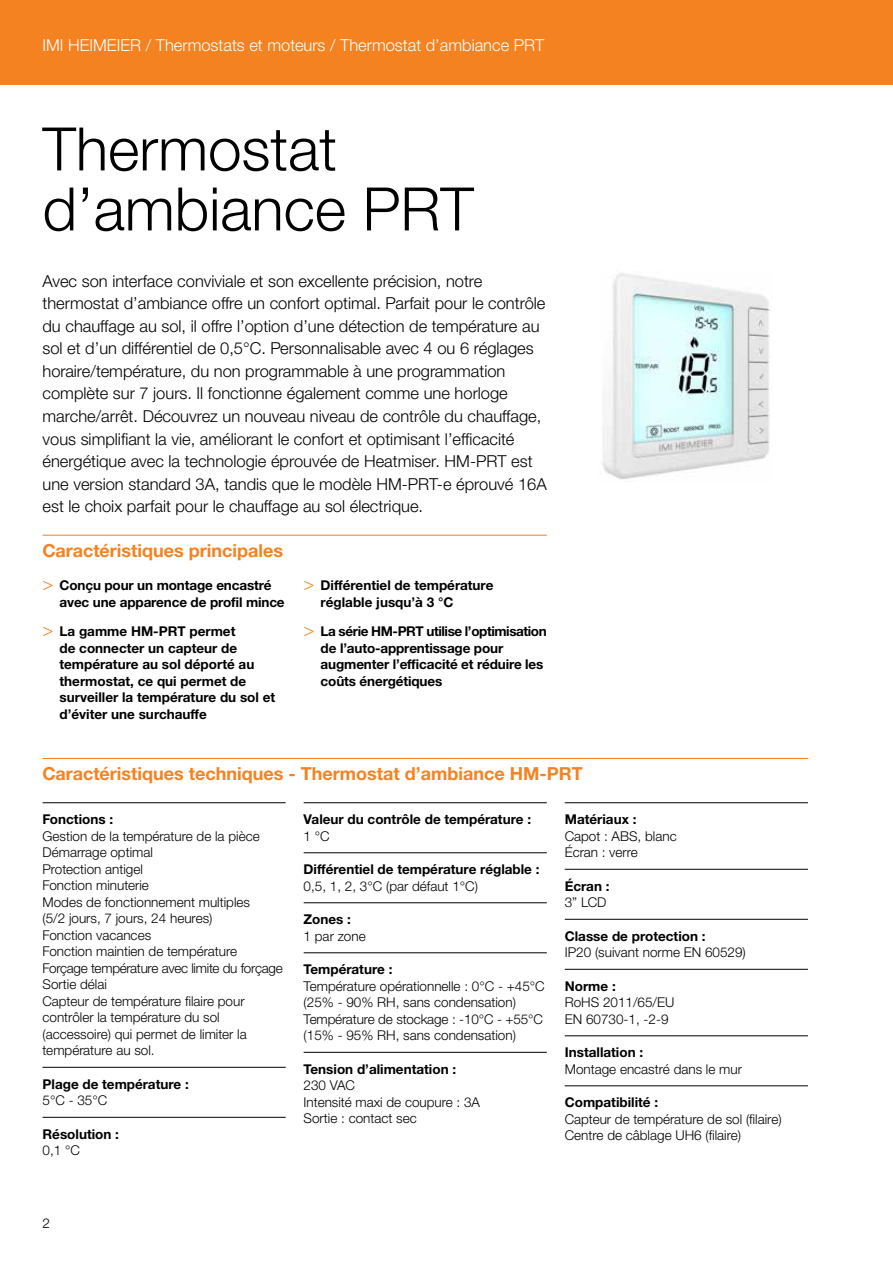
<style>
.page{position:relative;width:893px;height:1263px;background:#fff}
.page>*{position:absolute;margin:0;border:0;box-sizing:border-box;transform-origin:0 0}
.t1{font:300 60px/60px "Helvetica Neue LTW1 G";color:#000}
.t2{font:700 18px "Helvetica Neue LTW1 G";color:#f58220}
.t3{font:300 16.5px/22.5px "Helvetica Neue LTW1 G";color:#000}
.t4{font:300 16.5px "Helvetica Neue LTW1 G";color:#fff}
.t5{font:300 13.5px/16.5px "Helvetica Neue LTW1 G";color:#000}
.t6{font:700 13.5px/16.5px "Helvetica Neue LTW1 G";color:#000}
.s1{font-family:"Helvetica Neue LT Std";font-weight:300;font-size:18px;color:#f58220}
</style>
<div class="page">
<div style="left:0;top:0;width:893px;height:85px;background:#f58220"></div>
<hr style="left:43px;top:535px;width:504px;height:1px;background:#f58220">
<hr style="left:43px;top:758px;width:765px;height:1px;background:#f58220">
<hr style="left:43px;top:802px;width:243px;height:1px;background:#000">
<hr style="left:43px;top:1067px;width:243px;height:1px;background:#000">
<hr style="left:43px;top:1117px;width:243px;height:1px;background:#000">
<hr style="left:304px;top:802px;width:243px;height:1px;background:#000">
<hr style="left:304px;top:852px;width:243px;height:1px;background:#000">
<hr style="left:304px;top:902px;width:243px;height:1px;background:#000">
<hr style="left:304px;top:952px;width:243px;height:1px;background:#000">
<hr style="left:304px;top:1052px;width:243px;height:1px;background:#000">
<hr style="left:565px;top:802px;width:243px;height:1px;background:#000">
<hr style="left:565px;top:869px;width:243px;height:1px;background:#000">
<hr style="left:565px;top:919px;width:243px;height:1px;background:#000">
<hr style="left:565px;top:969px;width:243px;height:1px;background:#000">
<hr style="left:565px;top:1035px;width:243px;height:1px;background:#000">
<hr style="left:565px;top:1085px;width:243px;height:1px;background:#000">
<img style="left:602px;top:273px;width:168px;height:207px">
<p class="t4" style="left:43px;top:35px;width:503px">IMI HEIMEIER / Thermostats et moteurs / Thermostat d’ambiance PRT</p>
<h1 class="t1" style="left:43px;top:119px;width:433px">Thermostat d’ambiance PRT</h1>
<p class="t3" style="left:43px;top:270px;width:506px">Avec son interface conviviale et son excellente précision, notre thermostat d’ambiance offre un confort optimal. Parfait pour le contrôle du chauffage au sol, il offre l’option d’une détection de température au sol et d’un différentiel de 0,5°C. Personnalisable avec 4 ou 6 réglages horaire/température, du non programmable à une programmation complète sur 7 jours. Il fonctionne également comme une horloge marche/arrêt. Découvrez un nouveau niveau de contrôle du chauffage, vous simplifiant la vie, améliorant le confort et optimisant l’efficacité énergétique avec la technologie éprouvée de Heatmiser. HM-PRT est une version standard 3A, tandis que le modèle HM-PRT-e éprouvé 16A est le choix parfait pour le chauffage au sol électrique.</p>
<h2 class="t2" style="left:43px;top:539px;width:242px">Caractéristiques principales</h2>
<p class="t6" style="left:60px;top:577px;width:227px;text-indent:-17px"><span class="s1">&gt;</span> Conçu pour un montage encastré avec une apparence de profil mince</p>
<p class="t6" style="left:60px;top:623px;width:217px;text-indent:-17px"><span class="s1">&gt;</span> La gamme HM-PRT permet<br>de connecter un capteur de température au sol déporté au thermostat, ce qui permet de surveiller la température du sol et d’éviter une surchauffe</p>
<p class="t6" style="left:321px;top:577px;width:174px;text-indent:-17px"><span class="s1">&gt;</span> Différentiel de température réglable jusqu’à 3 °C</p>
<p class="t6" style="left:321px;top:623px;width:228px;text-indent:-17px"><span class="s1">&gt;</span> La série HM-PRT utilise l’optimisation de l’auto-apprentissage pour augmenter l’efficacité et réduire les coûts énergétiques</p>
<h2 class="t2" style="left:43px;top:763px;width:542px">Caractéristiques techniques - Thermostat d’ambiance HM-PRT</h2>
<p class="t6" style="left:43px;top:811px;width:72px">Fonctions :</p>
<p class="t5" style="left:43px;top:828px;width:242px">Gestion de la température de la pièce<br>Démarrage optimal<br>Protection antigel<br>Fonction minuterie<br>Modes de fonctionnement multiples<br>(5/2 jours, 7 jours, 24 heures)<br>Fonction vacances<br>Fonction maintien de température<br>Forçage température avec limite du forçage<br>Sortie délai<br>Capteur de température filaire pour contrôler la température du sol (accessoire) qui permet de limiter la température au sol.</p>
<p class="t6" style="left:43px;top:1076px;width:148px">Plage de température :</p>
<p class="t5" style="left:43px;top:1092px;width:66px">5°C - 35°C</p>
<p class="t6" style="left:43px;top:1126px;width:78px">Résolution :</p>
<p class="t5" style="left:43px;top:1142px;width:39px">0,1 °C</p>
<p class="t6" style="left:304px;top:811px;width:229px">Valeur du contrôle de température :</p>
<p class="t5" style="left:304px;top:828px;width:28px">1 °C</p>
<p class="t6" style="left:304px;top:861px;width:237px">Différentiel de température réglable :</p>
<p class="t5" style="left:304px;top:878px;width:176px">0,5, 1, 2, 3°C (par défaut 1°C)</p>
<p class="t6" style="left:304px;top:911px;width:49px">Zones :</p>
<p class="t5" style="left:304px;top:928px;width:64px">1 par zone</p>
<p class="t6" style="left:304px;top:961px;width:90px">Température :</p>
<p class="t5" style="left:304px;top:978px;width:243px">Température opérationnelle : 0°C - +45°C (25% - 90% RH, sans condensation)<br>Température de stockage : -10°C - +55°C (15% - 95% RH, sans condensation)</p>
<p class="t6" style="left:304px;top:1061px;width:154px">Tension d’alimentation :</p>
<p class="t5" style="left:304px;top:1077px;width:178px">230 VAC<br>Intensité maxi de coupure : 3A<br>Sortie : contact sec</p>
<p class="t6" style="left:565px;top:811px;width:73px">Matériaux :</p>
<p class="t5" style="left:565px;top:828px;width:113px">Capot : ABS, blanc<br>Écran : verre</p>
<p class="t6" style="left:565px;top:878px;width:46px">Écran :</p>
<p class="t5" style="left:565px;top:894px;width:43px">3” LCD</p>
<p class="t6" style="left:565px;top:928px;width:142px">Classe de protection :</p>
<p class="t5" style="left:565px;top:944px;width:183px">IP20 (suivant norme EN 60529)</p>
<p class="t6" style="left:565px;top:978px;width:52px">Norme :</p>
<p class="t5" style="left:565px;top:994px;width:111px">RoHS 2011/65/EU<br>EN 60730-1, -2-9</p>
<p class="t6" style="left:565px;top:1044px;width:80px">Installation :</p>
<p class="t5" style="left:565px;top:1061px;width:179px">Montage encastré dans le mur</p>
<p class="t6" style="left:565px;top:1094px;width:95px">Compatibilité :</p>
<p class="t5" style="left:565px;top:1111px;width:218px">Capteur de température de sol (filaire)<br>Centre de câblage UH6 (filaire)</p>
<p class="t5" style="left:43px;top:1215px;width:9px">2</p>
</div>
